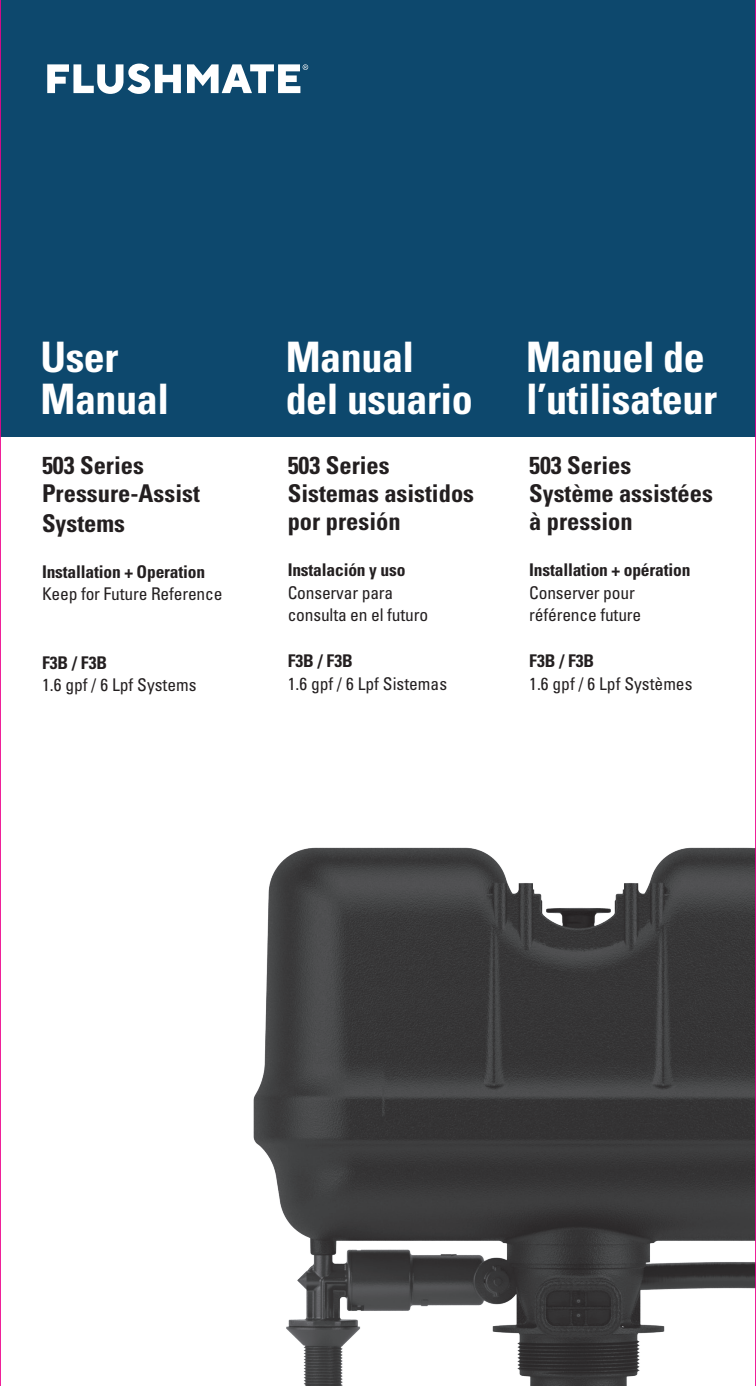
<style>
.page{position:relative;width:756px;height:1386px;background:#fff}
.page>*{position:absolute;margin:0;border:0;box-sizing:border-box;transform-origin:0 0}
.t1{font:700 condensed 42px/42px "Univers LT Std";letter-spacing:-.01em;color:#fff}
.t2{font:700 condensed 24.5px/28px "Univers LT Std";color:#231f20}
.t3{font:condensed 17.5px/22.8px "Univers LT Std";letter-spacing:-.01em;color:#231f20}
.t4{font:700 condensed 17.5px "Univers LT Std";letter-spacing:-.01em;color:#231f20}
</style>
<div class="page">
<div style="left:0;top:0;width:756px;height:437px;background:#0d486d"></div>
<img style="left:253px;top:847px;width:502px;height:539px">
<svg style="left:47px;top:64px;width:134px;height:30px"></svg>
<svg style="left:187px;top:64px;width:121px;height:29px"></svg>
<hr style="left:0;top:0;width:1px;height:1386px;background:#ed028c">
<hr style="left:755px;top:0;width:1px;height:1386px;background:#ed028c">
<h1 class="t1" style="left:40px;top:336px;width:130px">User<br>Manual</h1>
<h1 class="t1" style="left:286px;top:336px;width:189px">Manual del usuario</h1>
<h1 class="t1" style="left:526px;top:336px;width:192px">Manuel de l’utilisateur</h1>
<h2 class="t2" style="left:42px;top:451px;width:159px;line-height:28.9px">503 Series<br>Pressure-Assist<br>Systems</h2>
<p class="t4" style="left:42px;top:561px;width:165px">Installation + Operation</p>
<p class="t3" style="left:42px;top:583px;width:182px">Keep for Future Reference</p>
<p class="t4" style="left:42px;top:652px;width:67px">F3B / F3B</p>
<p class="t3" style="left:42px;top:674px;width:156px">1.6 gpf / 6 Lpf Systems</p>
<h2 class="t2" style="left:288px;top:452px;width:188px">503 Series<br>Sistemas asistidos por presión</h2>
<p class="t4" style="left:288px;top:559px;width:119px">Instalación y uso</p>
<p class="t3" style="left:288px;top:581px;width:142px">Conservar para consulta en el futuro</p>
<p class="t4" style="left:288px;top:650px;width:67px">F3B / F3B</p>
<p class="t3" style="left:288px;top:672px;width:161px">1.6 gpf / 6 Lpf Sistemas</p>
<h2 class="t2" style="left:529px;top:452px;width:185px">503 Series<br>Système assistées à pression</h2>
<p class="t4" style="left:529px;top:559px;width:163px">Installation + opération</p>
<p class="t3" style="left:529px;top:581px;width:114px">Conserver pour référence future</p>
<p class="t4" style="left:529px;top:650px;width:67px">F3B / F3B</p>
<p class="t3" style="left:529px;top:672px;width:165px">1.6 gpf / 6 Lpf Systèmes</p>
</div>
